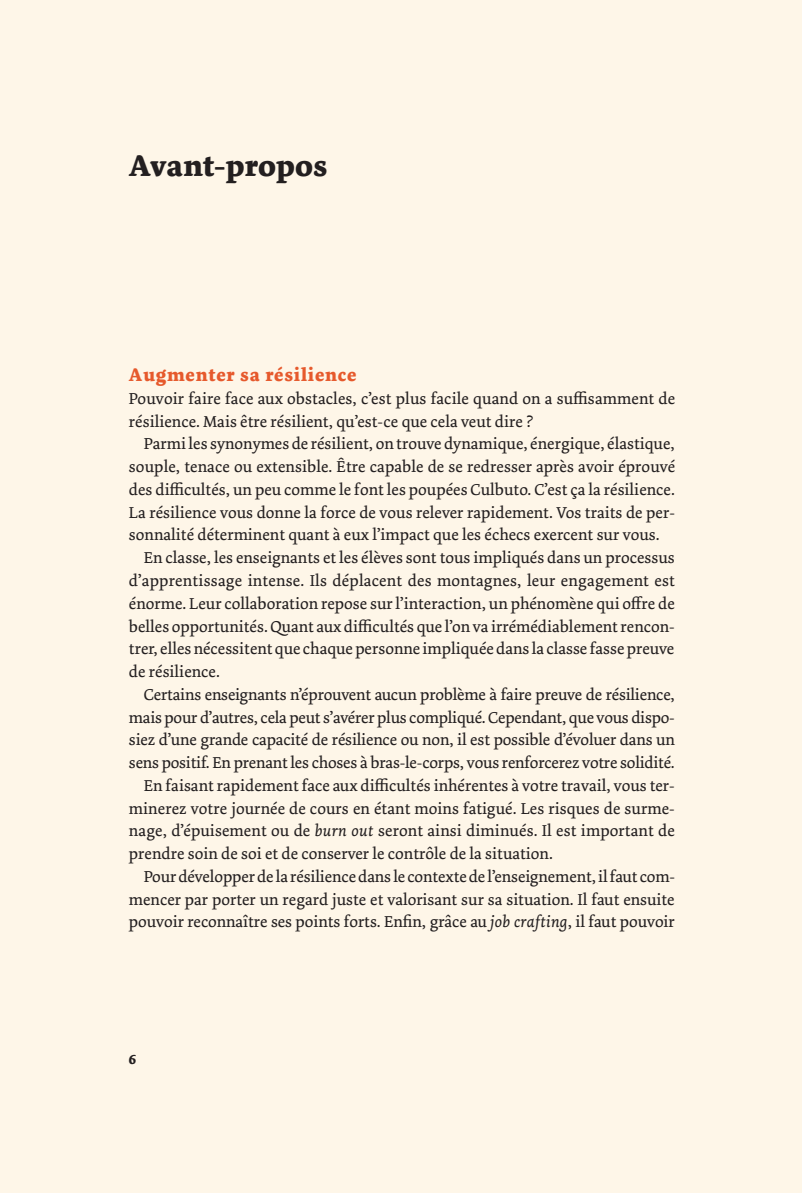
<style>
.page{position:relative;width:802px;height:1193px;background:#fff}
.page>*{position:absolute;margin:0;border:0;box-sizing:border-box;transform-origin:0 0}
.t1{font:700 31.5px "Dolly Pro";color:#231f20}
.t2{font:700 19.25px "Dolly Pro";letter-spacing:.045em;color:#e6592c}
.t3{font:16.62px "Dolly Pro";color:#231f20}
.t4{font:700 14px "Dolly Pro";color:#231f20}
.s1{font-style:italic}
</style>
<div class="page">
<div style="left:0;top:0;width:802px;height:1192px;background:#fef6e8"></div>
<p class="t1" style="left:129px;top:145px;width:200px">Avant-propos</p>
<p class="t2" style="left:129px;top:362px;width:229px">Augmenter sa résilience</p>
<p class="t3" style="left:129px;top:388px;width:548px">Pouvoir faire face aux obstacles, c’est plus facile quand on a suffisamment de</p>
<p class="t3" style="left:129px;top:410px;width:406px">résilience. Mais être résilient, qu’est-ce que cela veut dire ?</p>
<p class="t3" style="left:144px;top:433px;width:532px">Parmi les synonymes de résilient, on trouve dynamique, énergique, élastique,</p>
<p class="t3" style="left:129px;top:456px;width:547px">souple, tenace ou extensible. Être capable de se redresser après avoir éprouvé</p>
<p class="t3" style="left:129px;top:479px;width:547px">des difficultés, un peu comme le font les poupées Culbuto. C’est ça la résilience.</p>
<p class="t3" style="left:129px;top:501px;width:547px">La résilience vous donne la force de vous relever rapidement. Vos traits de per-</p>
<p class="t3" style="left:129px;top:524px;width:532px">sonnalité déterminent quant à eux l’impact que les échecs exercent sur vous.</p>
<p class="t3" style="left:144px;top:547px;width:532px">En classe, les enseignants et les élèves sont tous impliqués dans un processus</p>
<p class="t3" style="left:129px;top:570px;width:547px">d’apprentissage intense. Ils déplacent des montagnes, leur engagement est</p>
<p class="t3" style="left:129px;top:592px;width:547px">énorme. Leur collaboration repose sur l’interaction, un phénomène qui offre de</p>
<p class="t3" style="left:129px;top:615px;width:547px">belles opportunités. Quant aux difficultés que l’on va irrémédiablement rencon-</p>
<p class="t3" style="left:129px;top:638px;width:547px">trer, elles nécessitent que chaque personne impliquée dans la classe fasse preuve</p>
<p class="t3" style="left:129px;top:660px;width:92px">de résilience.</p>
<p class="t3" style="left:144px;top:683px;width:532px">Certains enseignants n’éprouvent aucun problème à faire preuve de résilience,</p>
<p class="t3" style="left:129px;top:706px;width:547px">mais pour d’autres, cela peut s’avérer plus compliqué. Cependant, que vous dispo-</p>
<p class="t3" style="left:129px;top:729px;width:547px">siez d’une grande capacité de résilience ou non, il est possible d’évoluer dans un</p>
<p class="t3" style="left:129px;top:751px;width:547px">sens positif. En prenant les choses à bras-le-corps, vous renforcerez votre solidité.</p>
<p class="t3" style="left:144px;top:774px;width:532px">En faisant rapidement face aux difficultés inhérentes à votre travail, vous ter-</p>
<p class="t3" style="left:129px;top:797px;width:547px">minerez votre journée de cours en étant moins fatigué. Les risques de surme-</p>
<p class="t3" style="left:129px;top:820px;width:547px">nage, d’épuisement ou de <span class="s1">burn out</span> seront ainsi diminués. Il est important de</p>
<p class="t3" style="left:129px;top:842px;width:425px">prendre soin de soi et de conserver le contrôle de la situation.</p>
<p class="t3" style="left:144px;top:865px;width:533px">Pour développer de la résilience dans le contexte de l’enseignement, il faut com-</p>
<p class="t3" style="left:129px;top:888px;width:547px">mencer par porter un regard juste et valorisant sur sa situation. Il faut ensuite</p>
<p class="t3" style="left:129px;top:911px;width:547px">pouvoir reconnaître ses points forts. Enfin, grâce au <span class="s1">job crafting</span>, il faut pouvoir</p>
<p class="t4" style="left:129px;top:1050px;width:9px">6</p>
</div>
